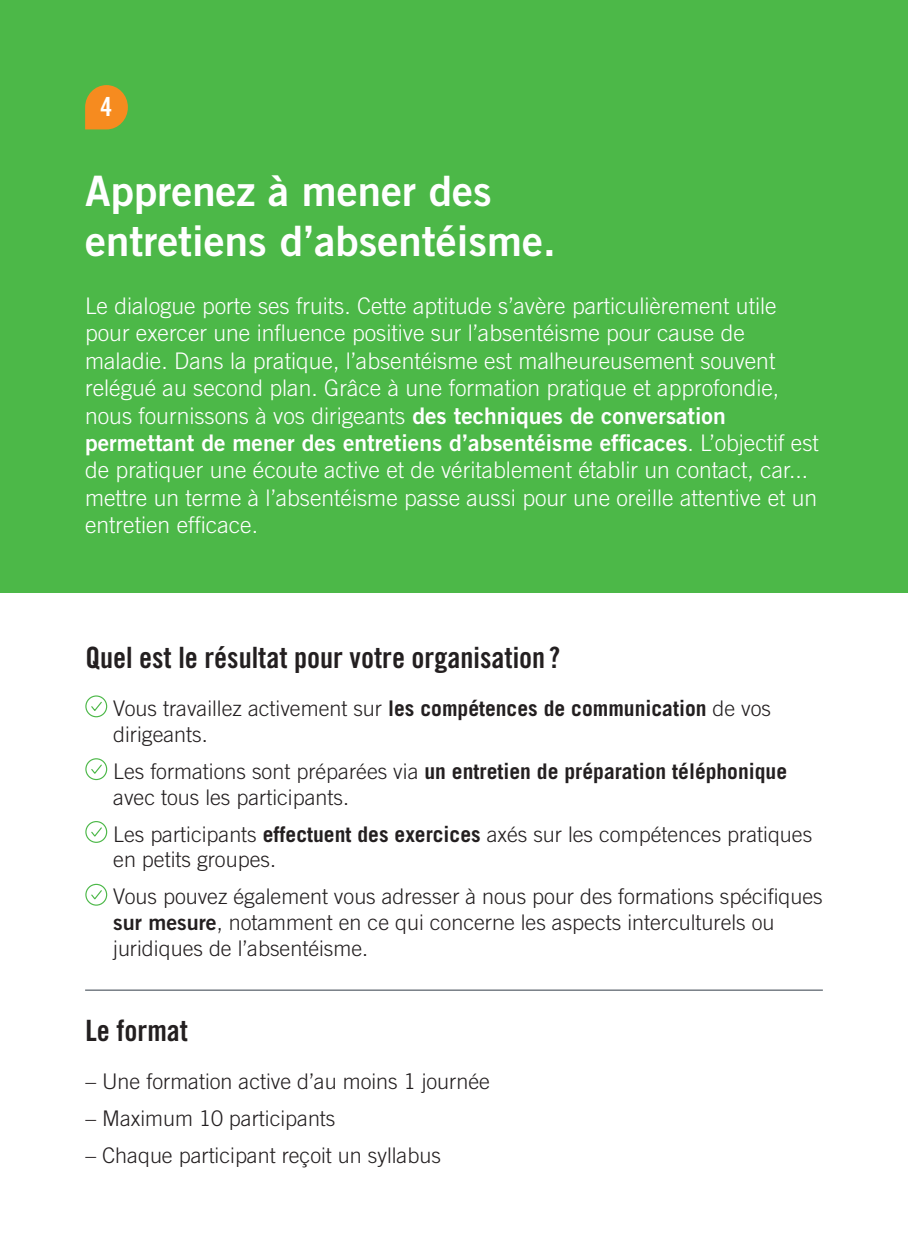
<style>
.page{position:relative;width:908px;height:1248px;background:#fff}
.page>*{position:absolute;margin:0;border:0;box-sizing:border-box;transform-origin:0 0}
.t1{font:42px/50.2px "Trade Gothic LT Std Bd 2";color:#fff}
.t2{font:29.4px "Trade Gothic LT Std Bd Cn 20";color:#231f20}
.t3{font:26.4px "Trade Gothic LT Std Bd Cn 20";color:#fff}
.t4{font:300 22.8px/27.4px "Trade Gothic LT Std";color:#fff}
.t5{font:22.8px "Trade Gothic LT Std Bd 2";color:#fff}
.t6{font:300 21.6px/25.8px "Trade Gothic LT Std";color:#231f20}
.s1{font-family:"Trade Gothic LT Std Bd 2";font-weight:400}
.s2{font-family:"Trade Gothic LT Std";font-weight:300}
.s3{font-weight:700}
</style>
<div class="page">
<div style="left:0;top:0;width:907px;height:592px;background:#4cb848"></div>
<svg style="left:85px;top:695px;width:23px;height:22px"></svg>
<svg style="left:85px;top:758px;width:23px;height:22px"></svg>
<svg style="left:85px;top:821px;width:23px;height:22px"></svg>
<svg style="left:85px;top:883px;width:23px;height:23px"></svg>
<hr style="left:85px;top:989px;width:737px;height:1px;background:#323d47">
<svg style="left:85px;top:85px;width:43px;height:44px;background:#d99225"></svg>
<p class="t3" style="left:101px;top:91px;width:13px">4</p>
<h1 class="t1" style="left:85px;top:165px;width:472px">Apprenez à mener des entretiens d’absentéisme.</h1>
<p class="t4" style="left:85px;top:291px;width:695px">Le dialogue porte ses fruits. Cette aptitude s’avère particulièrement utile pour exercer une influence positive sur l’absentéisme pour cause de maladie. Dans la pratique, l’absentéisme est malheureusement souvent relégué au second plan. Grâce à une formation pratique et approfondie, nous fournissons à vos dirigeants <span class="s1">des techniques de conversation</span></p>
<p class="t5" style="left:85px;top:428px;width:735px">permettant de mener des entretiens d’absentéisme efficaces<span class="s2">. L’objectif est</span></p>
<p class="t4" style="left:85px;top:456px;width:733px">de pratiquer une écoute active et de véritablement établir un contact, car... mettre un terme à l’absentéisme passe aussi pour une oreille attentive et un entretien efficace.</p>
<h2 class="t2" style="left:85px;top:639px;width:476px">Quel est le résultat pour votre organisation ?</h2>
<p class="t6" style="left:113px;top:695px;width:659px">Vous travaillez activement sur <span class="s3">les compétences de communication</span> de vos dirigeants.</p>
<p class="t6" style="left:113px;top:757px;width:675px">Les formations sont préparées via <span class="s3">un entretien de préparation téléphonique </span>avec tous les participants.</p>
<p class="t6" style="left:113px;top:820px;width:700px">Les participants <span class="s3">effectuent des exercices</span> axés sur les compétences pratiques en petits groupes.</p>
<p class="t6" style="left:113px;top:883px;width:710px">Vous pouvez également vous adresser à nous pour des formations spécifiques <span class="s1">sur mesure</span>, notamment en ce qui concerne les aspects interculturels ou juridiques de l’absentéisme.</p>
<h2 class="t2" style="left:85px;top:1012px;width:104px">Le format</h2>
<p class="t6" style="left:85px;top:1068px;width:406px">– Une formation active d’au moins 1 journée</p>
<p class="t6" style="left:85px;top:1105px;width:251px">– Maximum 10 participants</p>
<p class="t6" style="left:85px;top:1142px;width:357px">– Chaque participant reçoit un syllabus</p>
</div>
